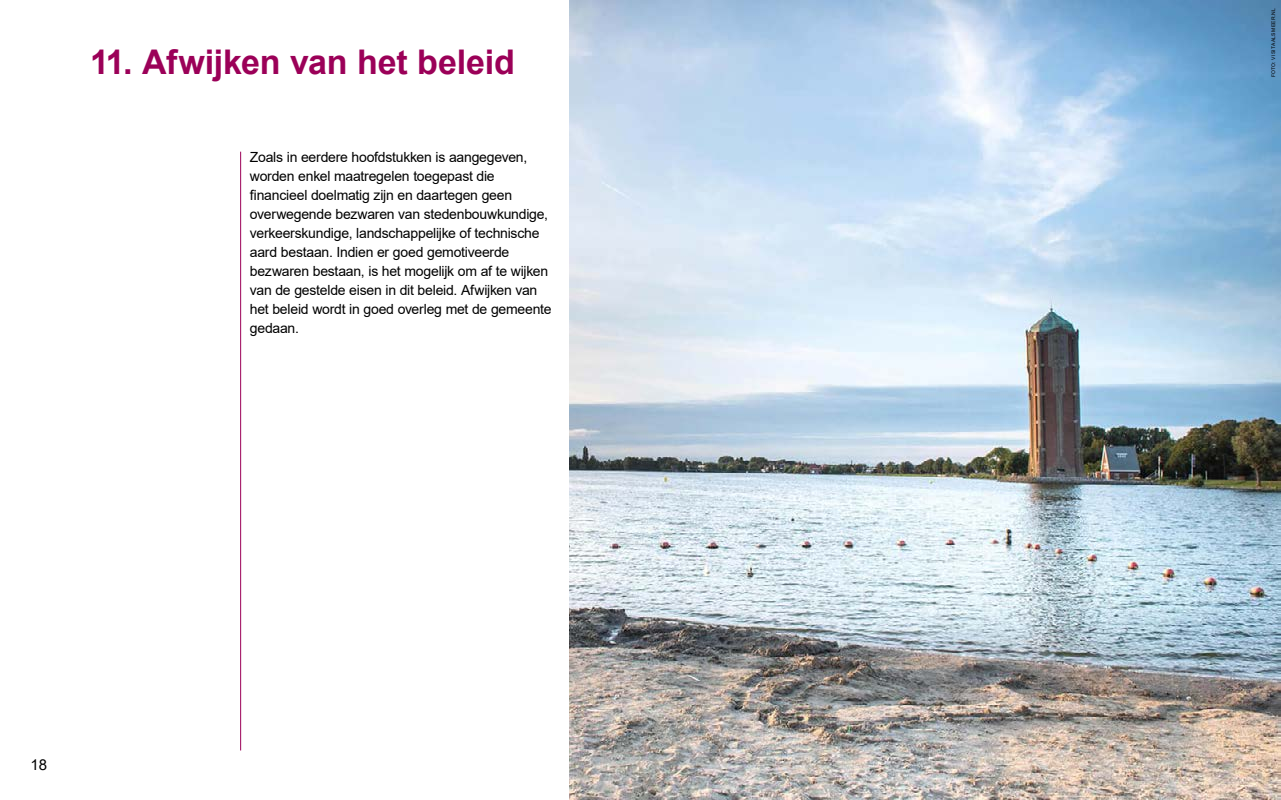
<style>
.page{position:relative;width:1281px;height:800px;background:#fff}
.page>*{position:absolute;margin:0;border:0;box-sizing:border-box;transform-origin:0 0}
.Hoofdstukkop_Aalsmeer{font:700 34px "Arial";letter-spacing:-.01em;color:#9b0058}
.t1{font:15px "Arial";color:#000}
.Body_Aalsmeer{font:14px/19px "Arial";letter-spacing:-.015em;color:#000}
.foto_credit{font:5px "Arial";letter-spacing:.055em;color:#000}
</style>
<div class="page">
<hr style="left:240px;top:152px;width:1px;height:598px;background:#9b0058">
<img style="left:569px;top:0;width:711px;height:800px">
<h1 class="Hoofdstukkop_Aalsmeer" style="left:90px;top:38px;width:426px">11. Afwijken van het beleid</h1>
<p class="Body_Aalsmeer" style="left:250px;top:147px;width:303px">Zoals in eerdere hoofdstukken is aangegeven, worden enkel maatregelen toegepast die financieel doelmatig zijn en daartegen geen overwegende bezwaren van stedenbouwkundige, verkeerskundige, landschappelijke of technische aard bestaan. Indien er goed gemotiveerde bezwaren bestaan, is het mogelijk om af te wijken van de gestelde eisen in dit beleid. Afwijken van het beleid wordt in goed overleg met de gemeente gedaan.</p>
<p class="t1" style="left:30px;top:754px;width:18px">18</p>
<p class="foto_credit" style="left:1269px;top:77px;width:71px;rotate:-90deg">FOTO: VISITAALSMEER.NL</p>
</div>
